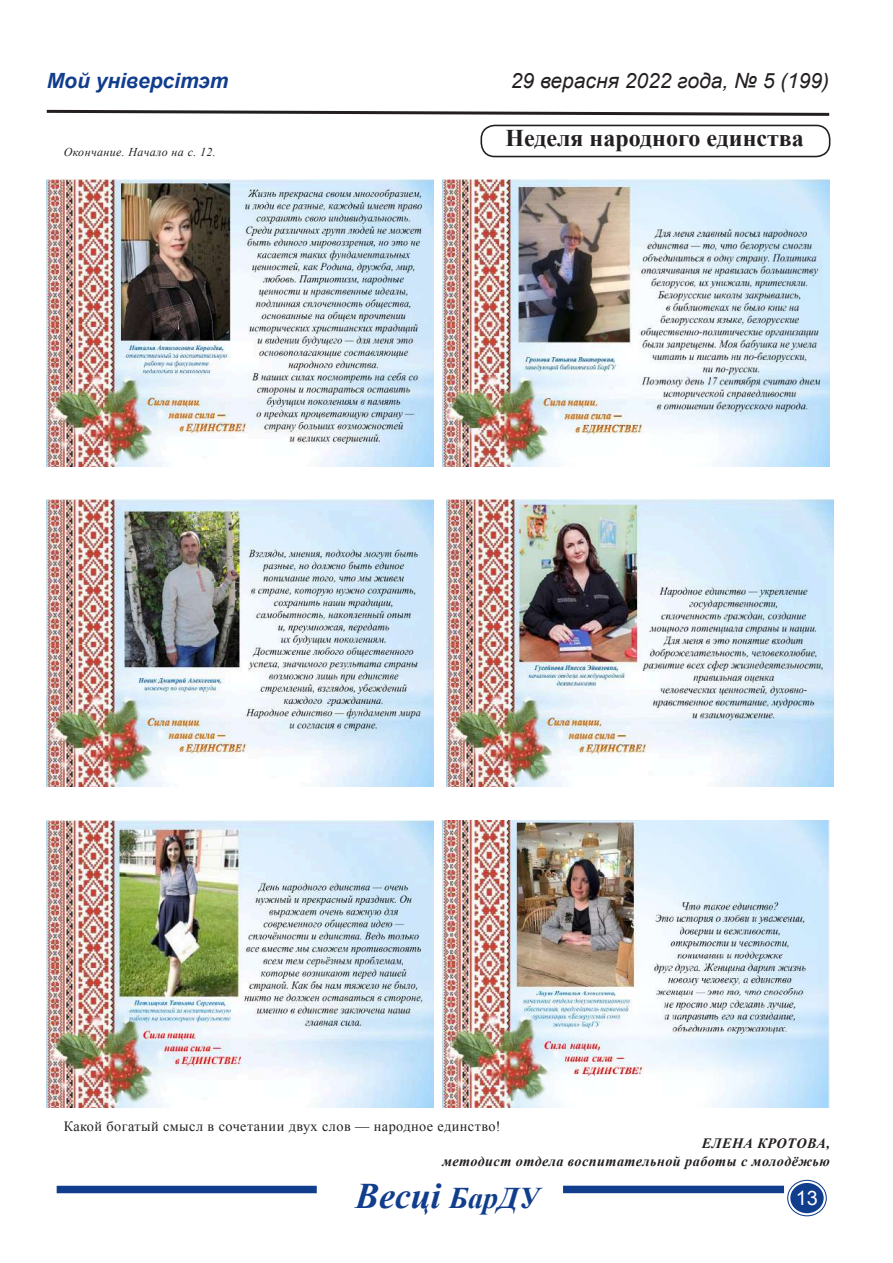
<style>
.page{position:relative;width:893px;height:1263px;background:#fff}
.page>*{position:absolute;margin:0;border:0;box-sizing:border-box;transform-origin:0 0}
.t1{font:italic 700 36px "Times New Roman";color:#113d8d}
.t2{font:700 24px "Times New Roman";color:#231f20}
.t3{font:italic 21px "Arial";color:#231f20}
.t4{font:italic 700 21px "Arial";color:#113d8d}
.t5{font:19.95px "Arial";color:#fff}
.t6{font:italic 700 14.25px/17.1px "Times New Roman";letter-spacing:.03em;color:#231f20;text-align:right}
.t7{font:14.25px "Times New Roman";letter-spacing:.03em;color:#231f20}
.t8{font:italic 12px "Times New Roman";letter-spacing:.03em;color:#231f20}
.s1{font-size:30px}
</style>
<div class="page">
<svg style="left:46px;top:109px;width:784px;height:7px"></svg>
<div style="left:480px;top:125px;width:350px;height:32px;border:2px solid #231f20;border-radius:14px"></div>
<div style="left:57px;top:1186px;width:260px;height:7px;background:#113d8d"></div>
<div style="left:563px;top:1186px;width:221px;height:7px;background:#113d8d"></div>
<svg style="left:787px;top:1180px;width:40px;height:36px"></svg>
<div style="left:784px;top:1177px;width:46px;height:42px;border:2px solid #fff;border-radius:50%"></div>
<div style="left:788px;top:1181px;width:38px;height:34px;border:2px solid #fff;border-radius:50%"></div>
<img style="left:47px;top:180px;width:387px;height:287px">
<img style="left:442px;top:180px;width:387px;height:287px">
<img style="left:47px;top:500px;width:387px;height:287px">
<img style="left:47px;top:821px;width:387px;height:287px">
<img style="left:446px;top:500px;width:388px;height:287px">
<img style="left:442px;top:821px;width:387px;height:287px">
<h3 class="t4" style="left:47px;top:67px;width:183px">Мой універсітэт</h3>
<h3 class="t3" style="left:511px;top:67px;width:320px">29 верасня 2022 года, № 5 (199)</h3>
<h2 class="t2" style="left:505px;top:121px;width:300px">Неделя народного единства</h2>
<p class="t8" style="left:64px;top:144px;width:154px">Окончание. Начало на с. 12.</p>
<p class="t7" style="left:64px;top:1117px;width:438px">Какой богатый смысл в сочетании двух слов — народное единство!</p>
<p class="t6" style="left:442px;top:1135px;width:389px">ЕЛЕНА КРОТОВА,<br>методист отдела воспитательной работы с молодёжью</p>
<h1 class="t1" style="left:355px;top:1171px;width:186px">Весці <span class="s1">БарДУ</span></h1>
<h3 class="t5" style="left:796px;top:1185px;width:24px">13</h3>
</div>
